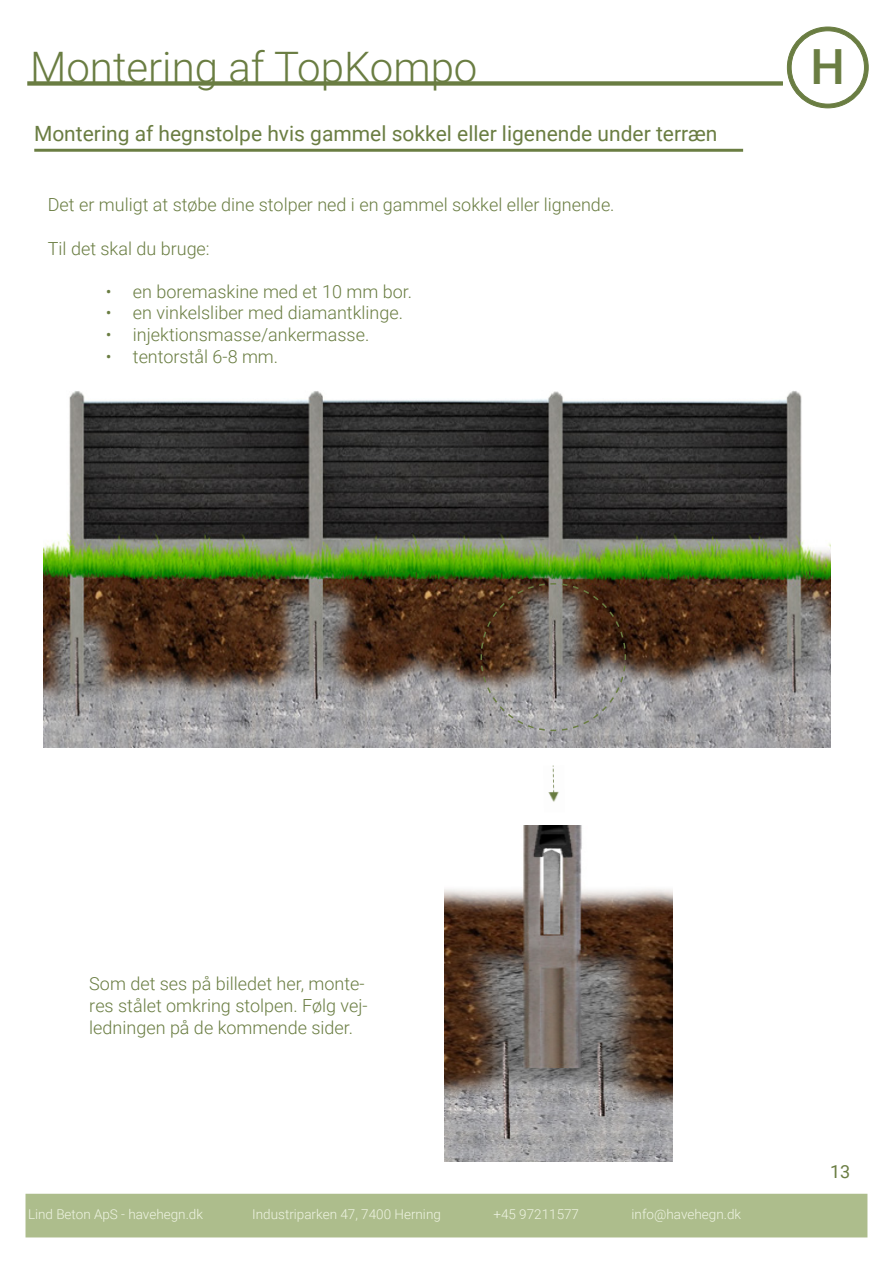
<style>
.page{position:relative;width:893px;height:1263px;background:#fff}
.page>*{position:absolute;margin:0;border:0;box-sizing:border-box;transform-origin:0 0}
.t1{font:500 48.45px "Roboto";color:#6a7d42}
.t2{font:300 42px "Roboto";color:#6a7d42}
.t3{font:21px "Roboto";color:#6a7d42}
.t4{font:300 18px/21.6px "Roboto";color:#6a7d42}
.t5{font:18px "Roboto";color:#6a7d42}
.t6{font:300 13.5px "Roboto";color:#eff4e3}
</style>
<div class="page">
<div style="left:26px;top:1194px;width:841px;height:43px;background:#adbd8c"></div>
<div style="left:787px;top:27px;width:81px;height:81px;background:#6a7d42;border-radius:50%"></div>
<div style="left:787px;top:27px;width:82px;height:81px;border:1px solid #6a7d42;border-radius:50%"></div>
<div style="left:791px;top:31px;width:73px;height:73px;background:#fff;border-radius:50%"></div>
<div style="left:791px;top:30px;width:74px;height:75px;border:1px solid #6a7d42;border-radius:50%"></div>
<div style="left:27px;top:81px;width:756px;height:5px;border:2px solid #6a7d42"></div>
<svg style="left:34px;top:148px;width:709px;height:4px;background:#909e72"></svg>
<img style="left:43px;top:391px;width:787px;height:356px">
<img style="left:444px;top:825px;width:228px;height:336px">
<svg style="left:480px;top:582px;width:147px;height:150px;background:#776a60"></svg>
<img style="left:548px;top:765px;width:11px;height:37px">
<p class="t2" style="left:30px;top:38px;width:449px">Montering af TopKompo</p>
<h1 class="t1" style="left:811px;top:33px;width:36px">H</h1>
<p class="t3" style="left:34px;top:119px;width:685px">Montering af hegnstolpe hvis gammel sokkel eller ligenende under terræn</p>
<p class="t4" style="left:48px;top:194px;width:568px">Det er muligt at støbe dine stolper ned i en gammel sokkel eller lignende.</p>
<p class="t4" style="left:48px;top:237px;width:163px">Til det skal du bruge:</p>
<p class="t4" style="left:106px;top:280px;width:308px">• en boremaskine med et 10 mm bor.</p>
<p class="t4" style="left:106px;top:302px;width:299px">• en vinkelsliber med diamantklinge.</p>
<p class="t4" style="left:106px;top:323px;width:265px">• injektionsmasse/ankermasse.</p>
<p class="t4" style="left:106px;top:345px;width:174px">• tentorstål 6-8 mm.</p>
<p class="t4" style="left:89px;top:972px;width:280px">Som det ses på billedet her, monte&shy;res stålet omkring stolpen. Følg vej&shy;ledningen på de kommende sider.</p>
<p class="t6" style="left:28px;top:1205px;width:177px">Lind Beton ApS - havehegn.dk</p>
<p class="t6" style="left:252px;top:1205px;width:190px">Industriparken 47, 7400 Herning</p>
<p class="t6" style="left:493px;top:1205px;width:87px">+45 97211577</p>
<p class="t6" style="left:632px;top:1205px;width:111px">info@havehegn.dk</p>
<p class="t5" style="left:830px;top:1158px;width:22px">13</p>
</div>
